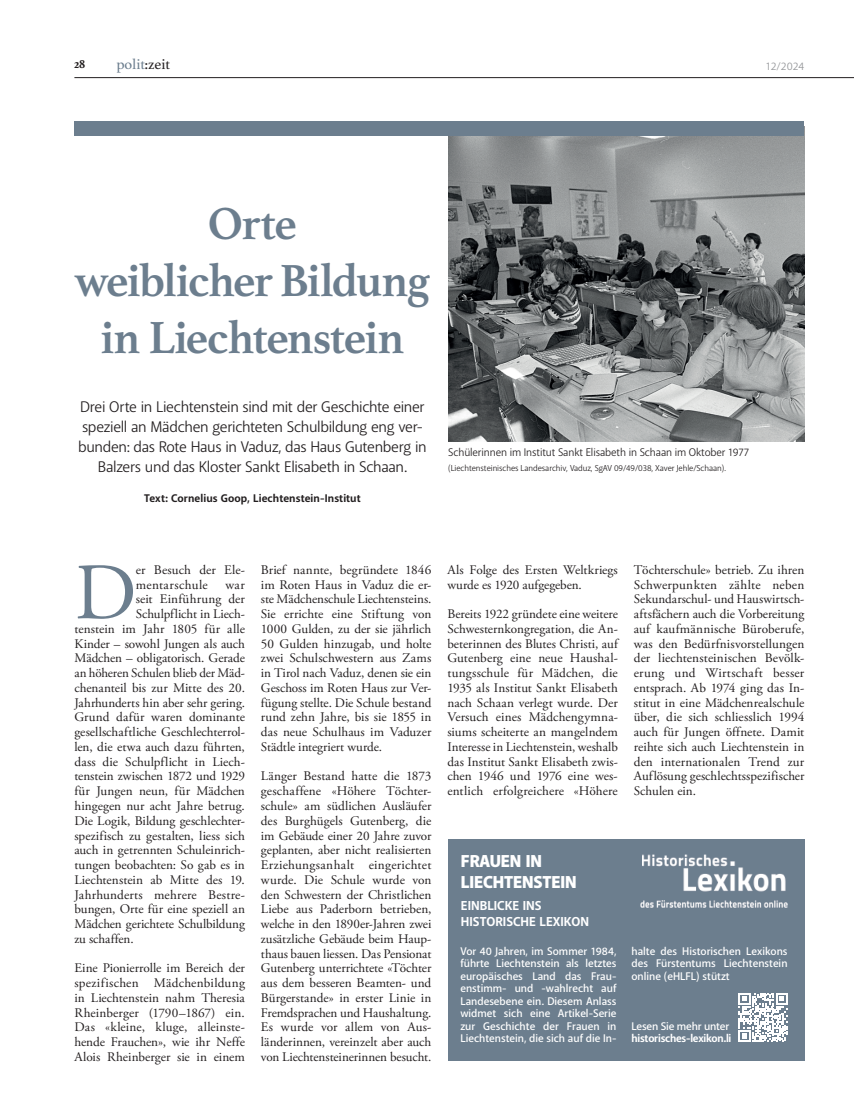
<style>
.page{position:relative;width:854px;height:1120px;background:#fff}
.page>*{position:absolute;margin:0;border:0;box-sizing:border-box;transform-origin:0 0}
.t1{font:79.88px "Adobe Garamond Pro";color:#6c7e8e}
.t2{font:700 47.5px/57px "Athelas";letter-spacing:-.035em;color:#6c7e8e;text-align:center}
.t3{font:900 17.5px/21px "Akagi Pro";letter-spacing:-.01em;color:#fff}
.t4{font:15.62px/20px "Akagi Pro";letter-spacing:-.025em;color:#231f20;text-align:center}
.t5{font:15px "Athelas";color:#6c7e8e}
.t6{font:13.12px/14.8px "Adobe Garamond Pro";color:#231f20;text-align:justify}
.t7{font:700 13.12px/15.8px "Akagi Pro";color:#fff}
.t8{font:700 12.5px "Athelas";color:#231f20}
.t9{font:600 11.25px/12.5px "Akagi Pro";color:#fff;text-align:justify}
.t10{font:11.25px "Akagi Pro";letter-spacing:-.01em;color:#231f20}
.t11{font:700 11.25px "Akagi Pro";letter-spacing:.01em;color:#231f20}
.t12{font:700 11.25px "Akagi Pro";letter-spacing:-.02em;color:#fff}
.t13{font:600 11.25px "Akagi Pro";letter-spacing:-.02em;color:#fff}
.t14{font:11.25px "Akagi Pro";color:#939598}
.t15{font:8.75px "Akagi Pro";letter-spacing:-.01em;color:#231f20}
.s1{color:#231f20}
</style>
<div class="page">
<hr style="left:74px;top:77px;width:780px;height:1px;background:#231f20">
<svg style="left:782px;top:191px;width:23px;height:251px"></svg>
<img style="left:448px;top:136px;width:356px;height:305px">
<div style="left:74px;top:121px;width:730px;height:15px;background:#6c7e8e"></div>
<div style="left:448px;top:839px;width:356px;height:221px;background:#6c7e8e"></div>
<svg style="left:738px;top:993px;width:50px;height:49px"></svg>
<img style="left:642px;top:854px;width:144px;height:38px">
<img style="left:640px;top:900px;width:148px;height:8px">
<p class="t8" style="left:74px;top:56px;width:13px">28</p>
<p class="t5" style="left:116px;top:56px;width:55px">polit<span class="s1">:zeit</span></p>
<p class="t14" style="left:766px;top:60px;width:40px">12/2024</p>
<h2 class="t2" style="left:74px;top:196px;width:358px">Orte<br>weiblicher Bildung in Liechtenstein</h2>
<p class="t4" style="left:78px;top:396px;width:350px">Drei Orte in Liechtenstein sind mit der Geschichte einer speziell an Mädchen gerichteten Schulbildung eng ver&shy;bunden: das Rote Haus in Vaduz, das Haus Gutenberg in Balzers und das Kloster Sankt Elisabeth in Schaan.</p>
<p class="t11" style="left:144px;top:491px;width:218px">Text: Cornelius Goop, Liechtenstein-Institut</p>
<p class="t10" style="left:448px;top:445px;width:302px">Schülerinnen im Institut Sankt Elisabeth in Schaan im Oktober 1977</p>
<p class="t15" style="left:448px;top:462px;width:279px">(Liechtensteinisches Landesarchiv, Vaduz, SgAV 09/49/038, Xaver Jehle/Schaan).</p>
<h1 class="t1" style="left:74px;top:545px;width:64px">D</h1>
<p class="t6" style="left:136px;top:563px;width:111px">er Besuch der Ele&shy;mentarschule</p>
<p class="t6" style="left:225px;top:577px;width:21px">war</p>
<p class="t6" style="left:136px;top:592px;width:111px">seit Einführung der</p>
<p class="t6" style="left:136px;top:607px;width:111px">Schulpflicht in Liech-</p>
<p class="t6" style="left:74px;top:622px;width:172px">tenstein im Jahr 1805 für alle</p>
<p class="t6" style="left:74px;top:636px;width:172px">Kinder – sowohl Jungen als auch</p>
<p class="t6" style="left:74px;top:651px;width:172px">Mädchen – obligatorisch. Gerade</p>
<p class="t6" style="left:74px;top:666px;width:172px">an höheren Schulen blieb der Mäd-</p>
<p class="t6" style="left:74px;top:681px;width:172px">chenanteil bis zur Mitte des 20.</p>
<p class="t6" style="left:74px;top:695px;width:172px">Jahrhunderts hin aber sehr gering.</p>
<p class="t6" style="left:74px;top:710px;width:172px">Grund dafür waren dominante</p>
<p class="t6" style="left:74px;top:725px;width:172px">gesellschaftliche Geschlechterrol-</p>
<p class="t6" style="left:74px;top:740px;width:172px">len, die etwa auch dazu führten,</p>
<p class="t6" style="left:74px;top:754px;width:172px">dass die Schulpflicht in Liech-</p>
<p class="t6" style="left:74px;top:769px;width:172px">tenstein zwischen 1872 und 1929</p>
<p class="t6" style="left:74px;top:784px;width:172px">für Jungen neun, für Mädchen</p>
<p class="t6" style="left:74px;top:799px;width:172px">hingegen nur acht Jahre betrug.</p>
<p class="t6" style="left:74px;top:813px;width:172px">Die Logik, Bildung geschlechter-</p>
<p class="t6" style="left:74px;top:828px;width:172px">spezifisch zu gestalten, liess sich</p>
<p class="t6" style="left:74px;top:843px;width:172px">auch in getrennten Schuleinrich-</p>
<p class="t6" style="left:74px;top:858px;width:172px">tungen beobachten: So gab es in</p>
<p class="t6" style="left:74px;top:872px;width:172px">Liechtenstein ab Mitte des 19.</p>
<p class="t6" style="left:74px;top:887px;width:172px">Jahrhunderts mehrere Bestre-</p>
<p class="t6" style="left:74px;top:902px;width:172px">bungen, Orte für eine speziell an</p>
<p class="t6" style="left:74px;top:917px;width:172px">Mädchen gerichtete Schulbildung</p>
<p class="t6" style="left:74px;top:931px;width:61px">zu schaffen.</p>
<p class="t6" style="left:74px;top:961px;width:172px">Eine Pionierrolle im Bereich der spezifischen Mädchenbildung in Liechtenstein nahm Theresia Rheinberger (1790–1867) ein.<br>Das «kleine, kluge, alleinste&shy;hende Frauchen», wie ihr Neffe Alois Rheinberger sie in einem</p>
<p class="t6" style="left:261px;top:563px;width:172px">Brief nannte, begründete 1846 im Roten Haus in Vaduz die er&shy;ste Mädchenschule Liechtensteins.<br>Sie errichte eine Stiftung von 1000 Gulden, zu der sie jährlich 50 Gulden hinzugab, und holte zwei Schulschwestern aus Zams in Tirol nach Vaduz, denen sie ein Geschoss im Roten Haus zur Ver&shy;fügung stellte. Die Schule bestand rund zehn Jahre, bis sie 1855 in das neue Schulhaus im Vaduzer Städtle integriert wurde.</p>
<p class="t6" style="left:261px;top:769px;width:172px">Länger Bestand hatte die 1873 geschaffene «Höhere Töchter&shy;schule» am südlichen Ausläufer des Burghügels Gutenberg, die im Gebäude einer 20 Jahre zuvor geplanten, aber nicht realisierten Erziehungsanhalt eingerichtet wurde. Die Schule wurde von den Schwestern der Christlichen Liebe aus Paderborn betrieben, welche in den 1890er-Jahren zwei zusätzliche Gebäude beim Haup&shy;thaus bauen liessen. Das Pensionat Gutenberg unterrichtete «Töchter aus dem besseren Beamten- und Bürgerstande» in erster Linie in Fremdsprachen und Haushaltung.<br>Es wurde vor allem von Aus&shy;länderinnen, vereinzelt aber auch von Liechtensteinerinnen besucht.</p>
<p class="t6" style="left:447px;top:563px;width:172px">Als Folge des Ersten Weltkriegs wurde es 1920 aufgegeben.</p>
<p class="t6" style="left:447px;top:607px;width:172px">Bereits 1922 gründete eine weitere Schwesternkongregation, die An&shy;beterinnen des Blutes Christi, auf Gutenberg eine neue Haushal&shy;tungsschule für Mädchen, die 1935 als Institut Sankt Elisabeth nach Schaan verlegt wurde. Der Versuch eines Mädchengymna&shy;siums scheiterte an mangelndem Interesse in Liechtenstein, weshalb das Institut Sankt Elisabeth zwis&shy;chen 1946 und 1976 eine wes&shy;entlich erfolgreichere «Höhere</p>
<p class="t6" style="left:634px;top:563px;width:172px">Töchterschule» betrieb. Zu ihren Schwerpunkten zählte neben Sekundarschul- und Hauswirtsch&shy;aftsfächern auch die Vorbereitung auf kaufmännische Büroberufe, was den Bedürfnisvorstellungen der liechtensteinischen Bevölk&shy;erung und Wirtschaft besser entsprach. Ab 1974 ging das In&shy;stitut in eine Mädchenrealschule über, die sich schliesslich 1994 auch für Jungen öffnete. Damit reihte sich auch Liechtenstein in den internationalen Trend zur Auflösung geschlechtsspezifischer Schulen ein.</p>
<h3 class="t3" style="left:461px;top:851px;width:117px">FRAUEN IN<br>LIECHTENSTEIN</h3>
<p class="t7" style="left:461px;top:898px;width:130px">EINBLICKE INS<br>HISTORISCHE LEXIKON</p>
<p class="t9" style="left:460px;top:944px;width:158px">Vor 40 Jahren, im Sommer 1984, führte Liechtenstein als letztes europäisches Land das Frau&shy;enstimm- und -wahlrecht auf Landesebene ein. Diesem Anlass widmet sich eine Artikel-Serie zur Geschichte der Frauen in Liechtenstein, die sich auf die In-</p>
<p class="t9" style="left:631px;top:944px;width:158px">halte des Historischen Lexikons des Fürstentums Liechtenstein online (eHLFL) stützt</p>
<p class="t13" style="left:631px;top:1019px;width:99px">Lesen Sie mehr unter</p>
<p class="t12" style="left:631px;top:1031px;width:101px">historisches-lexikon.li</p>
</div>
